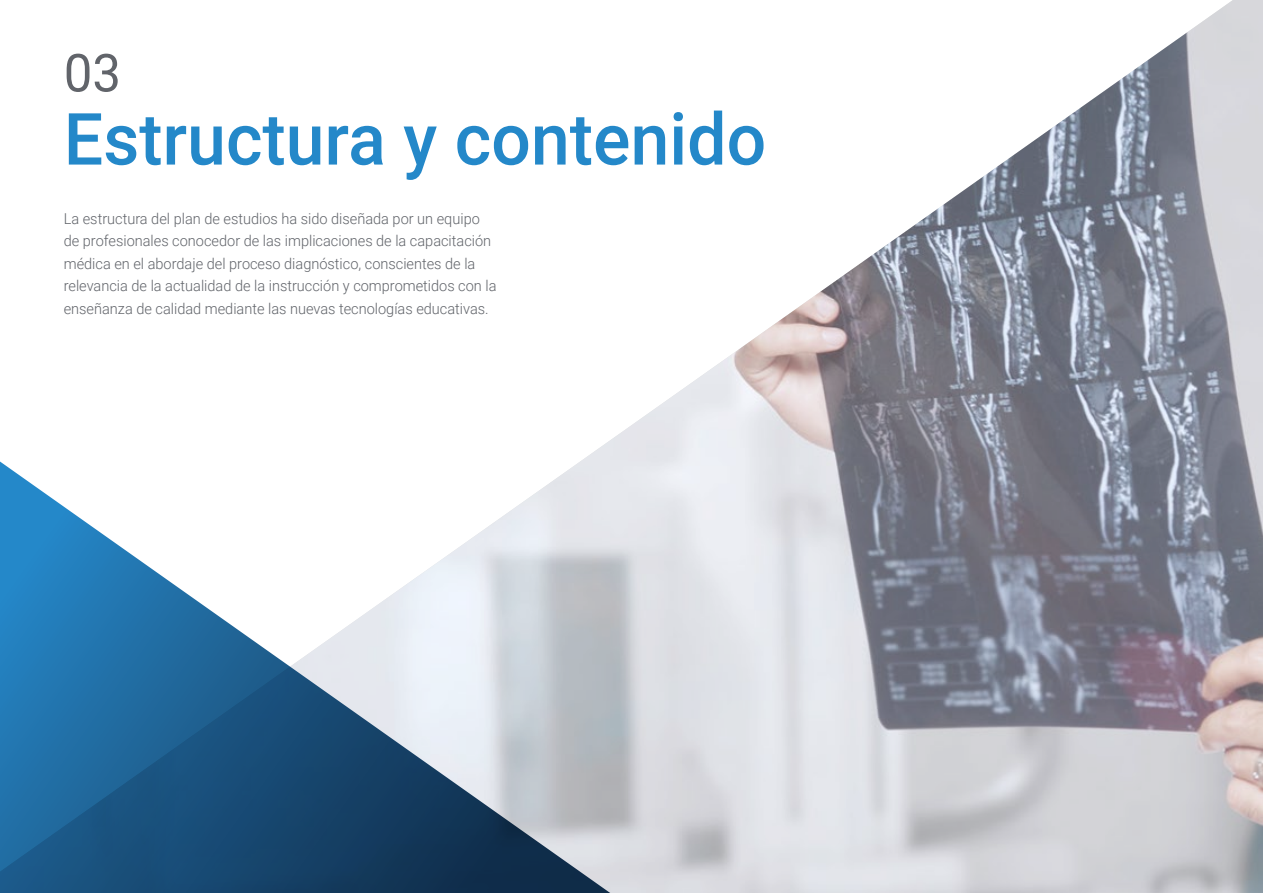
<style>
.page{position:relative;width:1263px;height:893px;background:#fff}
.page>*{position:absolute;margin:0;border:0;box-sizing:border-box;transform-origin:0 0}
.t1{font:500 72px "Roboto";color:#2488c9}
.t2{font:52.5px "Roboto";color:#61646a}
.t3{font:300 15px/22.5px "Roboto";color:#61646a}
</style>
<div class="page">
<img style="left:602px;top:0;width:661px;height:893px">
<svg style="left:0;top:446px;width:640px;height:447px"></svg>
<h2 class="t2" style="left:64px;top:36px;width:59px">03</h2>
<h1 class="t1" style="left:64px;top:89px;width:704px">Estructura y contenido</h1>
<p class="t3" style="left:64px;top:207px;width:434px">La estructura del plan de estudios ha sido diseñada por un equipo de profesionales conocedor de las implicaciones de la capacitación médica en el abordaje del proceso diagnóstico, conscientes de la relevancia de la actualidad de la instrucción y comprometidos con la enseñanza de calidad mediante las nuevas tecnologías educativas.</p>
</div>
